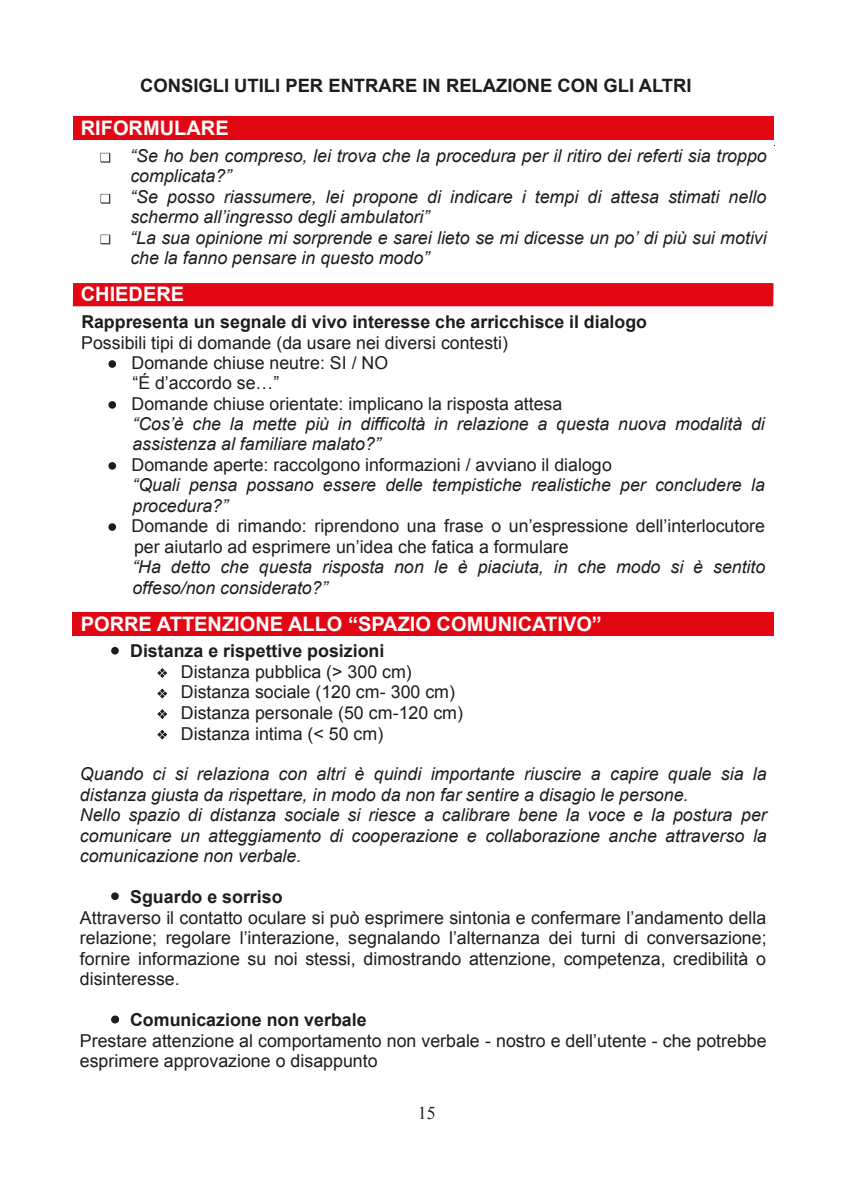
<style>
.page{position:relative;width:851px;height:1191px;background:#fff}
.page>*{position:absolute;margin:0;border:0;box-sizing:border-box;transform-origin:0 0}
.t1{font:700 20px "Arial";color:#fff}
.t2{font:700 18.4px "Arial";color:#1d1d1b}
.t3{font:18px "Times New Roman";color:#1d1d1b}
.t4{font:italic 17.8px/20.4px "Arial";color:#1d1d1b}
.t5{font:17.8px/20.4px "Arial";color:#1d1d1b}
.t6{font:700 17.8px "Arial";color:#1d1d1b}
</style>
<div class="page">
<div style="left:73px;top:116px;width:700px;height:24px;background:#e30613"></div>
<div style="left:73px;top:283px;width:700px;height:23px;background:#e30613"></div>
<div style="left:73px;top:612px;width:700px;height:23px;background:#e30613"></div>
<svg style="left:100px;top:153px;width:10px;height:10px"></svg>
<svg style="left:100px;top:194px;width:10px;height:10px"></svg>
<svg style="left:100px;top:235px;width:10px;height:9px"></svg>
<svg style="left:108px;top:360px;width:8px;height:8px"></svg>
<svg style="left:108px;top:401px;width:8px;height:8px"></svg>
<svg style="left:108px;top:462px;width:8px;height:8px"></svg>
<svg style="left:108px;top:523px;width:8px;height:8px"></svg>
<svg style="left:111px;top:647px;width:8px;height:7px"></svg>
<svg style="left:111px;top:892px;width:8px;height:8px"></svg>
<svg style="left:157px;top:668px;width:10px;height:10px"></svg>
<svg style="left:157px;top:688px;width:10px;height:10px"></svg>
<svg style="left:157px;top:709px;width:10px;height:10px"></svg>
<svg style="left:157px;top:729px;width:10px;height:10px"></svg>
<svg style="left:111px;top:1015px;width:8px;height:8px"></svg>
<p class="t2" style="left:140px;top:74px;width:553px">CONSIGLI UTILI PER ENTRARE IN RELAZIONE CON GLI ALTRI</p>
<p class="t1" style="left:81px;top:114px;width:149px">RIFORMULARE</p>
<p class="t4" style="left:130px;top:146px;width:638px">“Se ho ben compreso, lei trova che la procedura per il ritiro dei referti sia troppo complicata?”<br>“Se posso riassumere, lei propone di indicare i tempi di attesa stimati nello schermo all’ingresso degli ambulatori”<br>“La sua opinione mi sorprende e sarei lieto se mi dicesse un po’ di più sui motivi che la fanno pensare in questo modo”</p>
<p class="t1" style="left:81px;top:280px;width:105px">CHIEDERE</p>
<p class="t6" style="left:81px;top:310px;width:567px">Rappresenta un segnale di vivo interesse che arricchisce il dialogo</p>
<p class="t5" style="left:132px;top:332px;width:432px;text-indent:-50px">Possibili tipi di domande (da usare nei diversi contesti)<br>Domande chiuse neutre: SI / NO<br>“É d’accordo se…”<br>Domande chiuse orientate: implicano la risposta attesa</p>
<p class="t4" style="left:132px;top:414px;width:633px">“Cos’è che la mette più in difficoltà in relazione a questa nuova modalità di assistenza al familiare malato?”</p>
<p class="t5" style="left:132px;top:454px;width:482px">Domande aperte: raccolgono informazioni / avviano il dialogo</p>
<p class="t4" style="left:132px;top:475px;width:633px">“Quali pensa possano essere delle tempistiche realistiche per concludere la procedura?”</p>
<p class="t5" style="left:132px;top:516px;width:634px">Domande di rimando: riprendono una frase o un’espressione dell’interlocutore per aiutarlo ad esprimere un’idea che fatica a formulare</p>
<p class="t4" style="left:132px;top:557px;width:634px">“Ha detto che questa risposta non le è piaciuta, in che modo si è sentito offeso/non considerato?”</p>
<p class="t1" style="left:81px;top:611px;width:522px">PORRE ATTENZIONE ALLO “SPAZIO COMUNICATIVO”</p>
<p class="t6" style="left:130px;top:639px;width:256px">Distanza e rispettive posizioni</p>
<p class="t5" style="left:181px;top:661px;width:283px">Distanza pubblica (&gt; 300 cm)<br>Distanza sociale (120 cm- 300 cm)<br>Distanza personale (50 cm-120 cm)<br>Distanza intima (&lt; 50 cm)</p>
<p class="t4" style="left:80px;top:764px;width:688px">Quando ci si relaziona con altri è quindi importante riuscire a capire quale sia la distanza giusta da rispettare, in modo da non far sentire a disagio le persone.<br>Nello spazio di distanza sociale si riesce a calibrare bene la voce e la postura per comunicare un atteggiamento di cooperazione e collaborazione anche attraverso la comunicazione non verbale.</p>
<p class="t6" style="left:130px;top:885px;width:154px">Sguardo e sorriso</p>
<p class="t5" style="left:80px;top:907px;width:688px;text-align:justify">Attraverso il contatto oculare si può esprimere sintonia e confermare l’andamento della relazione; regolare l’interazione, segnalando l’alternanza dei turni di conversazione; fornire informazione su noi stessi, dimostrando attenzione, competenza, credibilità o disinteresse.</p>
<p class="t6" style="left:130px;top:1008px;width:238px">Comunicazione non verbale</p>
<p class="t5" style="left:80px;top:1030px;width:688px">Prestare attenzione al comportamento non verbale - nostro e dell’utente - che potrebbe esprimere approvazione o disappunto</p>
<p class="t3" style="left:418px;top:1100px;width:19px">15</p>
</div>
